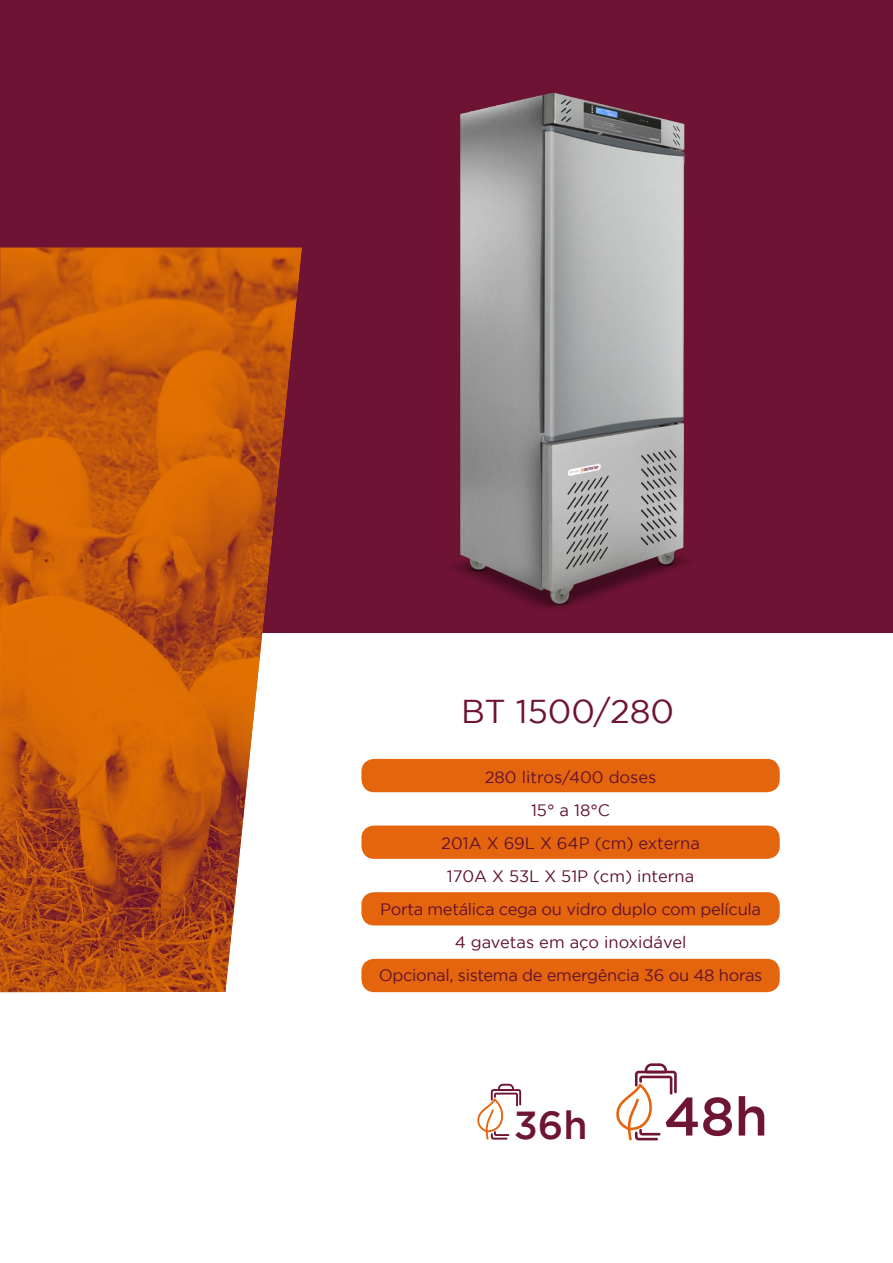
<style>
.page{position:relative;width:893px;height:1263px;background:#fff}
.page>*{position:absolute;margin:0;border:0;box-sizing:border-box;transform-origin:0 0}
.t1{font:500 54px "Gotham";color:#6e1435}
.t2{font:500 39px "Gotham";color:#6e1435}
.t3{font:33px "Gotham";color:#6e1334}
.t4{font:16.5px/33px "Gotham";letter-spacing:-.02em;color:#62112e;text-align:center}
</style>
<div class="page">
<div style="left:0;top:0;width:893px;height:632px;background:#6e1334"></div>
<img style="left:455px;top:93px;width:233px;height:515px">
<svg style="left:616px;top:1063px;width:61px;height:77px"></svg>
<svg style="left:477px;top:1084px;width:44px;height:55px"></svg>
<div style="left:361px;top:959px;width:419px;height:33px;background:#e4650e;border-radius:13px"></div>
<div style="left:361px;top:892px;width:419px;height:33px;background:#e4650e;border-radius:13px"></div>
<div style="left:361px;top:825px;width:419px;height:34px;background:#e4650e;border-radius:13px"></div>
<div style="left:361px;top:759px;width:419px;height:33px;background:#e4650e;border-radius:13px"></div>
<img style="left:0;top:248px;width:302px;height:744px">
<h3 class="t3" style="left:461px;top:693px;width:214px">BT 1500/280</h3>
<p class="t4" style="left:379px;top:761px;width:385px">280 litros/400 doses<br>15° a 18°C<br>201A X 69L X 64P (cm) externa<br>170A X 53L X 51P (cm) interna<br>Porta metálica cega ou vidro duplo com película<br>4 gavetas em aço inoxidável<br>Opcional, sistema de emergência 36 ou 48 horas</p>
<h2 class="t2" style="left:514px;top:1103px;width:75px">36h</h2>
<h1 class="t1" style="left:664px;top:1086px;width:106px">48h</h1>
</div>
